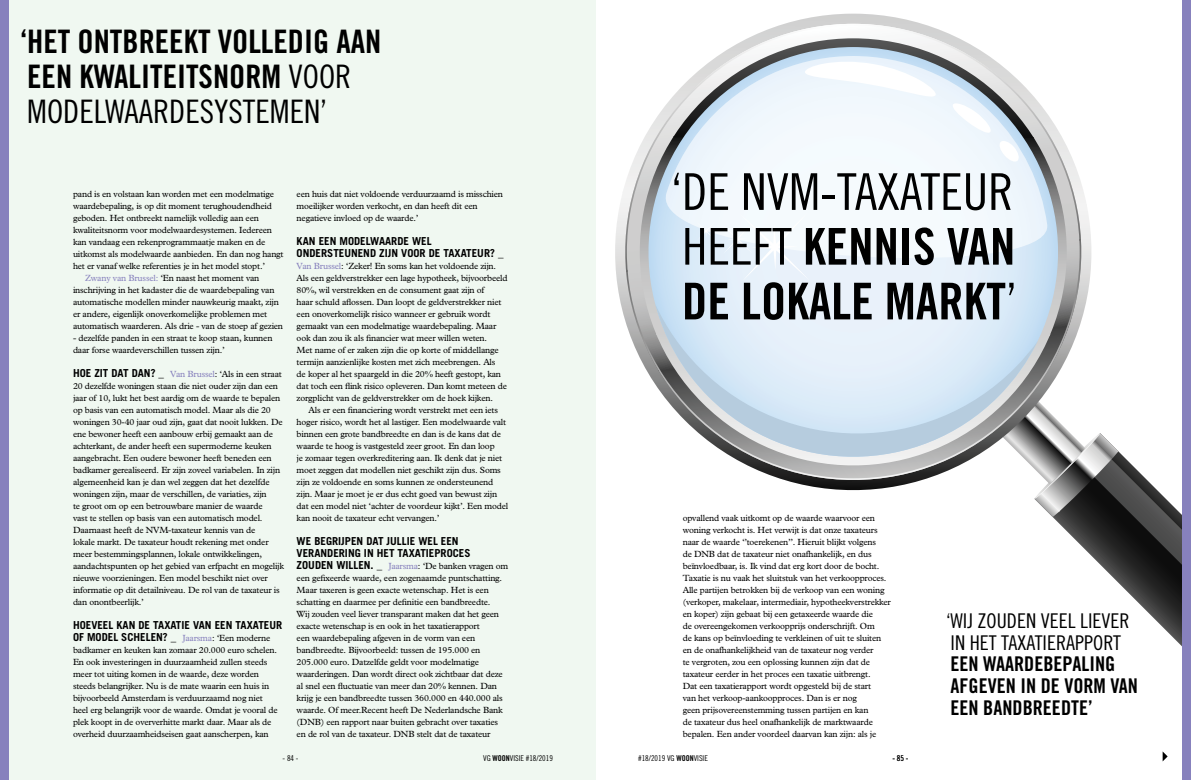
<style>
.page{position:relative;width:1191px;height:780px;background:#fff}
.page>*{position:absolute;margin:0;border:0;box-sizing:border-box;transform-origin:0 0}
.t1{font:50.7px/54.7px "Trade Gothic Bold Cond Twenty";color:#000}
.t2{font:50.7px "Trade Gothic Cond Eighteen";color:#000}
.t3{font:32.4px/34.9px "Trade Gothic Bold Cond Twenty";color:#000}
.t4{font:32.4px "Trade Gothic Cond Eighteen";color:#000}
.t5{font:20.3px/21.9px "Trade Gothic Bold Cond Twenty";color:#000}
.t6{font:20.3px/21.9px "Trade Gothic Cond Eighteen";color:#000}
.t7{font:700 11px/12px "Trade Gothic";color:#000}
.t8{font:9px/12px "M Plantin";letter-spacing:-.02em;color:#000}
.t9{font:8px "Trade Gothic Cond Eighteen";color:#000}
.s1{font-family:"Trade Gothic Cond Eighteen"}
.s2{color:#8781bd}
.s3{font-family:"Trade Gothic";font-weight:700;font-size:11px}
.s4{font-family:"M Plantin";font-weight:400;font-size:9px;color:#8781bd}
.s5{font-family:"M Plantin";font-weight:400;font-size:9px}
.s6{font-family:"Trade Gothic Bold Cond Twenty"}
</style>
<div class="page">
<svg style="left:615px;top:24px;width:477px;height:467px"></svg>
<svg style="left:619px;top:38px;width:468px;height:448px"></svg>
<svg style="left:628px;top:47px;width:450px;height:429px"></svg>
<svg style="left:653px;top:56px;width:397px;height:202px"></svg>
<svg style="left:804px;top:61px;width:132px;height:39px"></svg>
<svg style="left:951px;top:101px;width:41px;height:34px"></svg>
<svg style="left:998px;top:139px;width:22px;height:24px"></svg>
<svg style="left:655px;top:303px;width:382px;height:173px;background:#d0dce5"></svg>
<svg style="left:722px;top:212px;width:88px;height:70px"></svg>
<svg style="left:696px;top:221px;width:20px;height:20px"></svg>
<svg style="left:960px;top:358px;width:222px;height:289px"></svg>
<div style="left:0;top:0;width:595px;height:780px;background:#f0f8f1"></div>
<svg style="left:1162px;top:751px;width:5px;height:10px"></svg>
<div style="left:0;top:0;width:9px;height:780px;background:#8781bd"></div>
<div style="left:1182px;top:0;width:9px;height:780px;background:#8781bd"></div>
<h2 class="t3" style="left:20px;top:24px;width:359px">‘ HET ONTBREEKT VOLLEDIG AAN<br>EEN KWALITEITSNO RM <span class="s1">VOOR</span></h2>
<h2 class="t4" style="left:27px;top:92px;width:245px">MODE LWAARDESYSTEMEN</h2>
<h2 class="t4" style="left:320px;top:92px;width:9px">’</h2>
<p class="t8" style="left:73px;top:188px;width:202px">pand is en volstaan kan worden met een modelmatige</p>
<p class="t8" style="left:73px;top:200px;width:200px">waardebepaling, is op dit moment terughoudendheid</p>
<p class="t8" style="left:73px;top:212px;width:187px">geboden. Het ontbreekt namelijk volledig aan een</p>
<p class="t8" style="left:73px;top:224px;width:200px">kwaliteitsnorm voor modelwaardesystemen. Iedereen</p>
<p class="t8" style="left:73px;top:236px;width:194px">kan vandaag een rekenprogrammaatje maken en de</p>
<p class="t8" style="left:73px;top:248px;width:212px">uitkomst als modelwaarde aanbieden. En dan nog hangt</p>
<p class="t8" style="left:73px;top:260px;width:193px">het er vanaf welke referenties je in het model stopt.’</p>
<p class="t8" style="left:85px;top:272px;width:176px"><span class="s2">Zwany van Brussel:</span> ‘En naast het moment van</p>
<p class="t8" style="left:73px;top:284px;width:203px">inschrijving in het kadaster die de waardebepaling van</p>
<p class="t8" style="left:73px;top:296px;width:207px">automatische modellen minder nauwkeurig maakt, zijn</p>
<p class="t8" style="left:73px;top:308px;width:196px">er andere, eigenlijk onoverkomelijke problemen met</p>
<p class="t8" style="left:73px;top:320px;width:212px">automatisch waarderen. Als drie - van de stoep af gezien</p>
<p class="t8" style="left:73px;top:332px;width:201px">- dezelfde panden in een straat te koop staan, kunnen daar forse waardeverschillen tussen zijn.’</p>
<p class="t8" style="left:73px;top:368px;width:212px"><span class="s3">HOE ZIT DAT DAN? _</span> <span class="s2">Van Brussel</span>: ‘Als in een straat 20 dezelfde woningen staan die niet ouder zijn dan een jaar of 10, lukt het best aardig om de waarde te bepalen op basis van een automatisch model. Maar als die 20 woningen 30-40 jaar oud zijn, gaat dat nooit lukken. De ene bewoner heeft een aanbouw erbij gemaakt aan de achterkant, de ander heeft een supermoderne keuken aangebracht. Een oudere bewoner heeft beneden een badkamer gerealiseerd. Er zijn zoveel variabelen. In zijn algemeenheid kan je dan wel zeggen dat het dezelfde woningen zijn, maar de verschillen, de variaties, zijn<br>te groot om op een betrouwbare manier de waarde<br>vast te stellen op basis van een automatisch model.<br>Daarnaast heeft de NVM-taxateur kennis van de<br>lokale markt. De taxateur houdt rekening met onder meer bestemmingsplannen, lokale ontwikkelingen, aandachtspunten op het gebied van erfpacht en mogelijk nieuwe voorzieningen. Een model beschikt niet over informatie op dit detailniveau. De rol van de taxateur is dan onontbeerlijk.’</p>
<p class="t7" style="left:73px;top:619px;width:211px">HOEVEEL KAN DE TAXATIE VAN EEN TAXATEUR<br>OF MODEL SCH ELEN? _ <span class="s4">Jaarsma</span><span class="s5">: ‘Een moderne</span></p>
<p class="t8" style="left:73px;top:644px;width:206px">badkamer en keuken kan zomaar 20.000 euro schelen.<br>En ook investeringen in duurzaamheid zullen steeds meer tot uiting komen in de waarde, deze worden steeds belangrijker. Nu is de mate waarin een huis in bijvoorbeeld Amsterdam is verduurzaamd nog niet heel erg belangrijk voor de waarde. Omdat je vooral de plek koopt in de oververhitte markt daar. Maar als de overheid duurzaamheidseisen gaat aanscherpen, kan</p>
<p class="t8" style="left:297px;top:188px;width:208px">een huis dat niet voldoende verduurzaamd is misschien moeilijker worden verkocht, en dan heeft dit een negatieve invloed op de waarde.’</p>
<p class="t7" style="left:297px;top:235px;width:208px">KAN EEN MODELWAARDE WEL<br>ONDERSTEUNEND ZIJN VOOR DE TAXATEUR? _</p>
<p class="t8" style="left:297px;top:260px;width:212px"><span class="s2">Van Brussel</span>: ‘Zeker! En soms kan het voldoende zijn.<br>Als een geldverstrekker een lage hypotheek, bijvoorbeeld 80%, wil verstrekken en de consument gaat zijn of<br>haar schuld aflossen. Dan loopt de geldverstrekker niet een onoverkomelijk risico wanneer er gebruik wordt gemaakt van een modelmatige waardebepaling. Maar ook dan zou ik als financier wat meer willen weten.<br>Met name of er zaken zijn die op korte of middellange termijn aanzienlijke kosten met zich meebrengen. Als<br>de koper al het spaargeld in die 20% heeft gestopt, kan dat toch een flink risico opleveren. Dan komt meteen de zorgplicht van de geldverstrekker om de hoek kijken.</p>
<p class="t8" style="left:297px;top:404px;width:213px;text-indent:12px">Als er een financiering wordt verstrekt met een iets hoger risico, wordt het al lastiger. Een modelwaarde valt binnen een grote bandbreedte en dan is de kans dat de waarde te hoog is vastgesteld zeer groot. En dan loop<br>je zomaar tegen overkreditering aan. Ik denk dat je niet moet zeggen dat modellen niet geschikt zijn dus. Soms zijn ze voldoende en soms kunnen ze ondersteunend zijn. Maar je moet je er dus echt goed van bewust zijn dat een model niet ‘achter de voordeur kijkt’. Een model kan nooit de taxateur echt vervangen.’</p>
<p class="t7" style="left:297px;top:535px;width:175px">WE BEGRIJPEN DAT JULLIE WEL EEN<br>VERANDERING IN HET TAXATIEPROCES</p>
<p class="t8" style="left:297px;top:560px;width:213px"><span class="s3">ZOUDEN WILLEN. _</span> <span class="s2">Jaarsma</span>: ‘De banken vragen om een gefixeerde waarde, een zogenaamde puntschatting.<br>Maar taxeren is geen exacte wetenschap. Het is een schatting en daarmee per definitie een bandbreedte.<br>Wij zouden veel liever transparant maken dat het geen exacte wetenschap is en ook in het taxatierapport<br>een waardebepaling afgeven in de vorm van een bandbreedte. Bijvoorbeeld: tussen de 195.000 en 205.000 euro. Datzelfde geldt voor modelmatige waarderingen. Dan wordt direct ook zichtbaar dat deze al snel een fluctuatie van meer dan 20% kennen. Dan krijg je een bandbreedte tussen 360.000 en 440.000 als waarde. Of meer.Recent heeft De Nederlandsche Bank (DNB) een rapport naar buiten gebracht over taxaties en de rol van de taxateur. DNB stelt dat de taxateur</p>
<h1 class="t2" style="left:670px;top:162px;width:344px">‘DE NVM-TAXATEUR</h1>
<h1 class="t1" style="left:682px;top:219px;width:337px"><span class="s1">HEEFT</span> KENN IS VAN<br>DE LOKALE MARKT<span class="s1">’</span></h1>
<p class="t8" style="left:682px;top:512px;width:210px">opvallend vaak uitkomt op de waarde waarvoor een woning verkocht is. Het verwijt is dat onze taxateurs naar de waarde ‘’toerekenen’’. Hieruit blijkt volgens<br>de DNB dat de taxateur niet onafhankelijk, en dus beïnvloedbaar, is. Ik vind dat erg kort door de bocht.<br>Taxatie is nu vaak het sluitstuk van het verkoopproces.<br>Alle partijen betrokken bij de verkoop van een woning (verkoper, makelaar, intermediair, hypotheekverstrekker en koper) zijn gebaat bij een getaxeerde waarde die<br>de overeengekomen verkoopprijs onderschrijft. Om<br>de kans op beïnvloeding te verkleinen of uit te sluiten en de onafhankelijkheid van de taxateur nog verder<br>te vergroten, zou een oplossing kunnen zijn dat de taxateur eerder in het proces een taxatie uitbrengt.<br>Dat een taxatierapport wordt opgesteld bij de start<br>van het verkoop-aankoopproces. Dan is er nog<br>geen prijsovereenstemming tussen partijen en kan<br>de taxateur dus heel onafhankelijk de marktwaarde bepalen. Een ander voordeel daarvan kan zijn: als je</p>
<h3 class="t6" style="left:946px;top:609px;width:185px">‘ WIJ ZOUDEN VEEL LIEVER<br>IN HET TAXATIE RAPPORT</h3>
<h3 class="t5" style="left:950px;top:653px;width:186px">EEN WAARDEBEPALING<br>AFGEVEN IN DE VORM VAN<br>EEN BANDBREEDTE’</h3>
<p class="t9" style="left:283px;top:753px;width:17px">- 84 -</p>
<p class="t9" style="left:483px;top:753px;width:71px">VG <span class="s6">WOON</span>VISIE #18/2019</p>
<p class="t9" style="left:892px;top:753px;width:17px">- 85 -</p>
<p class="t9" style="left:638px;top:753px;width:71px">#18/2019 VG <span class="s6">WOON</span>VISIE</p>
</div>
